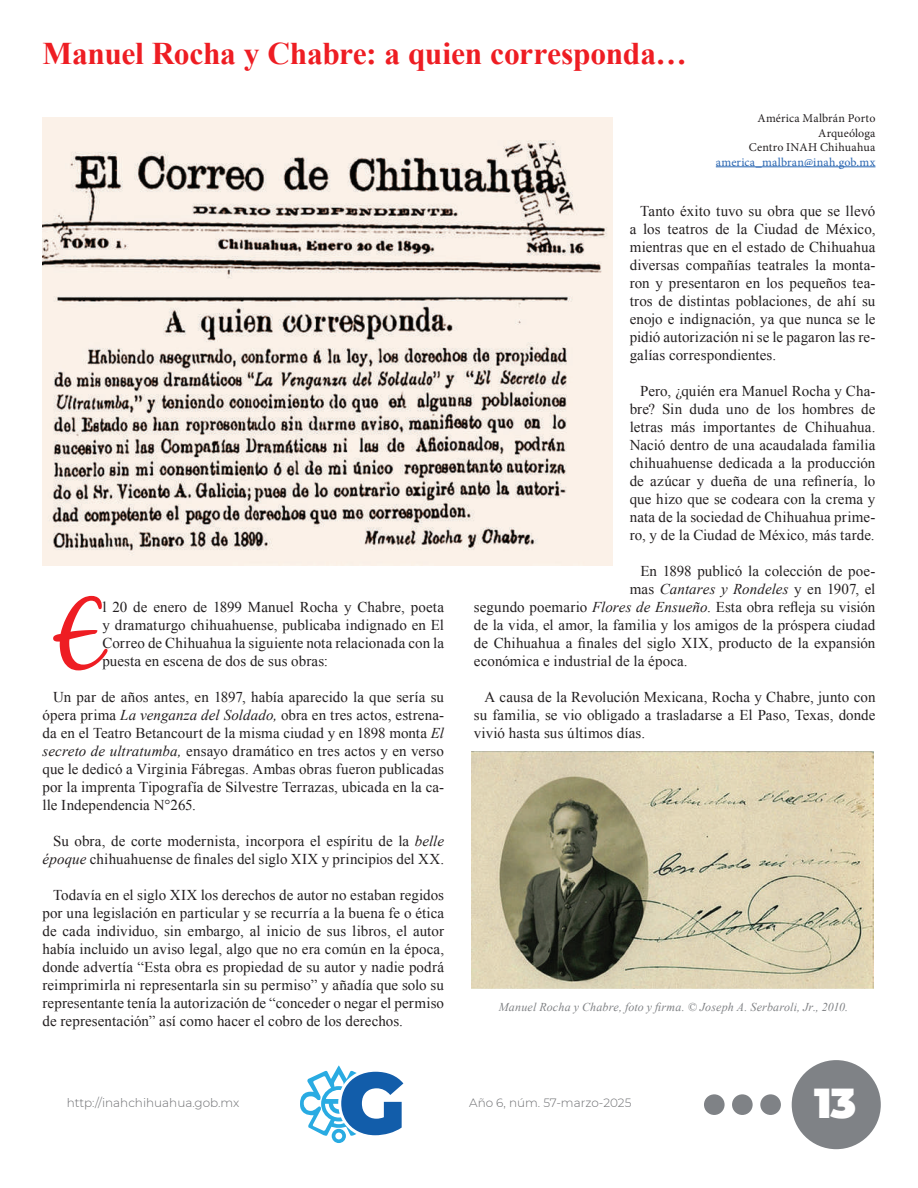
<style>
.page{position:relative;width:918px;height:1188px;background:#fff}
.page>*{position:absolute;margin:0;border:0;box-sizing:border-box;transform-origin:0 0}
.t1{font:93.9px "Black Jack";color:#ee1d23}
.t2{font:900 42px "Montserrat";color:#fff}
.t3{font:700 31.5px "Times New Roman";letter-spacing:-.01em;color:#ee1d23}
.t4{font:15px/18px "Times New Roman";letter-spacing:.005em;color:#231f20;text-align:justify}
.t5{font:italic 15px "Times New Roman";letter-spacing:.005em;color:#231f20}
.t6{font:italic 12px "Times New Roman";letter-spacing:.015em;color:#808285}
.t7{font:300 12px "Montserrat";color:#6c6d70}
.t8{font:12px/14.4px "Minion Pro";letter-spacing:.01em;color:#231f20;text-align:right}
.t9{font:12px "Minion Pro";letter-spacing:.015em;color:#2865b1}
.s1{font-style:italic}
.s2{font-style:normal}
</style>
<div class="page">
<div style="left:792px;top:1060px;width:89px;height:89px;background:#7f8286;border-radius:50%"></div>
<div style="left:704px;top:1094px;width:21px;height:21px;background:#7f8286;border-radius:50%"></div>
<div style="left:732px;top:1094px;width:21px;height:21px;background:#7f8286;border-radius:50%"></div>
<div style="left:760px;top:1094px;width:21px;height:21px;background:#7f8286;border-radius:50%"></div>
<svg style="left:300px;top:1066px;width:103px;height:77px"></svg>
<hr style="left:716px;top:167px;width:159px;height:1px;background:#2865b1">
<img style="left:43px;top:118px;width:570px;height:448px">
<img style="left:472px;top:751px;width:401px;height:237px">
<h3 class="t3" style="left:43px;top:32px;width:646px">Manuel Rocha y Chabre: a quien corresponda…</h3>
<p class="t8" style="left:749px;top:111px;width:128px">América Malbrán Porto<br>Arqueóloga<br>Centro INAH Chihuahua</p>
<p class="t9" style="left:716px;top:154px;width:161px">america_malbran@inah.gob.mx</p>
<h1 class="t1" style="left:54px;top:579px;width:50px">E</h1>
<p class="t4" style="left:102px;top:598px;width:343px">l 20 de enero de 1899 Manuel Rocha y Chabre, poeta y dramaturgo chihuahuense, publicaba indignado en El Correo de Chihuahua la siguiente nota relacionada con la puesta en escena de dos de sus obras:</p>
<p class="t4" style="left:43px;top:688px;width:403px;text-indent:11px">Un par de años antes, en 1897, había aparecido la que sería su ópera prima <span class="s1">La venganza del Soldado,</span> obra en tres actos, estrena&shy;da en el Teatro Betancourt de la misma ciudad y en 1898 monta <span class="s1">El secreto de ultratumba,</span> ensayo dramático en tres actos y en verso que le dedicó a Virginia Fábregas. Ambas obras fueron publicadas por la imprenta Tipografía de Silvestre Terrazas, ubicada en la ca&shy;lle Independencia N°265.</p>
<p class="t4" style="left:43px;top:832px;width:403px;text-align:right">Su obra, de corte modernista, incorpora el espíritu de la <span class="s1">belle époque</span> chihuahuense de finales del siglo XIX y principios del XX.</p>
<p class="t4" style="left:42px;top:886px;width:403px;text-indent:11px">Todavía en el siglo XIX los derechos de autor no estaban regidos por una legislación en particular y se recurría a la buena fe o ética de cada individuo, sin embargo, al inicio de sus libros, el autor había incluido un aviso legal, algo que no era común en la época, donde advertía “Esta obra es propiedad de su autor y nadie podrá reimprimirla ni representarla sin su permiso” y añadía que solo su representante tenía la autorización de “conceder o negar el permiso de representación” así como hacer el cobro de los derechos.</p>
<p class="t4" style="left:630px;top:202px;width:247px;text-indent:11px">Tanto éxito tuvo su obra que se llevó a los teatros de la Ciudad de México, mientras que en el estado de Chihuahua diversas compañías teatrales la monta&shy;ron y presentaron en los pequeños tea&shy;tros de distintas poblaciones, de ahí su enojo e indignación, ya que nunca se le pidió autorización ni se le pagaron las re&shy;galías correspondientes.</p>
<p class="t4" style="left:630px;top:382px;width:247px;text-indent:11px">Pero, ¿quién era Manuel Rocha y Cha&shy;bre? Sin duda uno de los hombres de letras más importantes de Chihuahua.<br>Nació dentro de una acaudalada familia chihuahuense dedicada a la producción de azúcar y dueña de una refinería, lo que hizo que se codeara con la crema y nata de la sociedad de Chihuahua prime&shy;ro, y de la Ciudad de México, más tarde.</p>
<p class="t4" style="left:640px;top:562px;width:237px">En 1898 publicó la colección de poe-</p>
<p class="t5" style="left:630px;top:579px;width:247px"><span class="s2">mas</span> Cantares y Rondeles <span class="s2">y en 1907, el</span></p>
<p class="t4" style="left:474px;top:598px;width:403px">segundo poemario <span class="s1">Flores de Ensueño</span>. Esta obra refleja su visión</p>
<p class="t4" style="left:474px;top:616px;width:403px">de la vida, el amor, la familia y los amigos de la próspera ciudad</p>
<p class="t4" style="left:474px;top:634px;width:403px">de Chihuahua a finales del siglo XIX, producto de la expansión</p>
<p class="t4" style="left:474px;top:652px;width:215px">económica e industrial de la época.</p>
<p class="t4" style="left:474px;top:688px;width:403px;text-indent:11px">A causa de la Revolución Mexicana, Rocha y Chabre, junto con su familia, se vio obligado a trasladarse a El Paso, Texas, donde vivió hasta sus últimos días.</p>
<p class="t6" style="left:499px;top:999px;width:351px">Manuel Rocha y Chabre, foto y firma. © Joseph A. Serbaroli, Jr., 2010.</p>
<p class="t7" style="left:67px;top:1095px;width:174px">http://inahchihuahua.gob.mx</p>
<p class="t7" style="left:469px;top:1095px;width:164px">Año 6, núm. 57-marzo-2025</p>
<h2 class="t2" style="left:814px;top:1075px;width:44px">13</h2>
</div>
